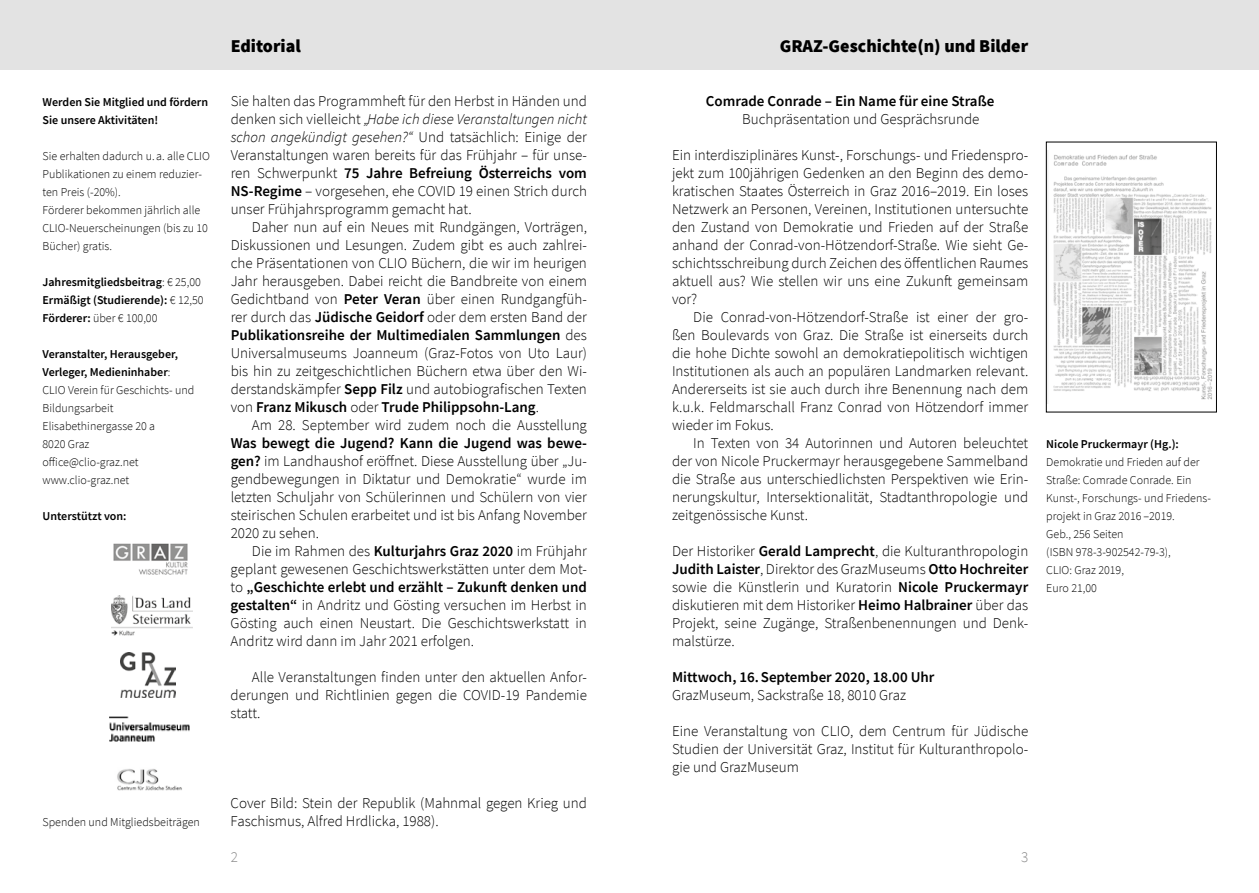
<style>
.page{position:relative;width:1259px;height:893px;background:#fff}
.page>*{position:absolute;margin:0;border:0;box-sizing:border-box;transform-origin:0 0}
.t1{font:900 18px "Source Sans Pro";color:#000}
.t2{font:300 15px/18px "Source Sans Pro";color:#000;text-align:justify}
.t3{font:600 15px "Source Sans Pro";color:#000}
.t4{font:300 15px "Source Sans Pro";color:#878787}
.t5{font:300 12px/18px "Source Sans Pro";color:#000}
.t6{font:600 12px/18px "Source Sans Pro";color:#000}
.s1{font-weight:300}
.s2{font-weight:600}
.s3{font-style:italic}
</style>
<div class="page">
<div style="left:0;top:0;width:1259px;height:70px;background:#e3e3e3"></div>
<img style="left:113px;top:543px;width:75px;height:32px">
<img style="left:112px;top:595px;width:80px;height:41px">
<img style="left:120px;top:653px;width:56px;height:44px">
<img style="left:109px;top:716px;width:80px;height:26px">
<img style="left:117px;top:769px;width:65px;height:21px">
<img style="left:1053px;top:155px;width:159px;height:245px">
<div style="left:1046px;top:142px;width:170px;height:270px;border:1px solid #000"></div>
<p class="t6" style="left:43px;top:93px;width:167px">Werden Sie Mitglied und fördern<br>Sie unsere Aktivitäten!</p>
<p class="t5" style="left:43px;top:147px;width:169px">Sie erhalten dadurch u. a. alle CLIO<br>Publikationen zu einem reduzier&shy;ten Preis (-20%).<br>Förderer bekommen jährlich alle<br>CLIO-Neuerscheinungen (bis zu 10<br>Bücher) gratis.</p>
<p class="t6" style="left:43px;top:273px;width:163px">Jahresmitgliedsbeitrag<span class="s1">: € 25,00<br></span>Ermäßigt (Studierende): <span class="s1">€ 12,50<br></span>Förderer: <span class="s1">über € 100,00</span></p>
<p class="t5" style="left:43px;top:345px;width:153px"><span class="s2">Veranstalter, Herausgeber,<br>Verleger, Medieninhaber</span>:<br>CLIO Verein für Geschichts- und<br>Bildungsarbeit<br>Elisabethinergasse 20 a<br>8020 Graz<br>office@clio-graz.net www.clio-graz.net</p>
<p class="t6" style="left:43px;top:507px;width:85px">Unterstützt von:</p>
<p class="t5" style="left:43px;top:813px;width:159px">Spenden und Mitgliedsbeiträgen</p>
<p class="t1" style="left:231px;top:34px;width:72px">Editorial</p>
<p class="t2" style="left:231px;top:92px;width:358px">Sie halten das Programmheft für den Herbst in Händen und denken sich vielleicht <span class="s3">„Habe ich diese Veranstaltungen nicht schon angekündigt gesehen?“</span> Und tatsächlich: Einige der Veranstaltungen waren bereits für das Frühjahr – für unse&shy;ren Schwerpunkt <span class="s2">75 Jahre Befreiung Österreichs vom NS-Regime</span> – vorgesehen, ehe COVID 19 einen Strich durch unser Frühjahrsprogramm gemacht hat.</p>
<p class="t2" style="left:231px;top:218px;width:358px;text-indent:21px">Daher nun auf ein Neues mit Rundgängen, Vorträgen, Diskussionen und Lesungen. Zudem gibt es auch zahlrei&shy;che Präsentationen von CLIO Büchern, die wir im heurigen Jahr herausgeben. Dabei reicht die Bandbreite von einem Gedichtband von <span class="s2">Peter Veran</span> über einen Rundgangfüh&shy;rer durch das <span class="s2">Jüdische Geidorf</span> oder dem ersten Band der <span class="s2">Publikationsreihe der Multimedialen Sammlungen</span> des Universalmuseums Joanneum (Graz-Fotos von Uto Laur) bis hin zu zeitgeschichtlichen Büchern etwa über den Wi&shy;derstandskämpfer <span class="s2">Sepp Filz</span> und autobiografischen Texten von <span class="s2">Franz Mikusch</span> oder <span class="s2">Trude Philippsohn-Lang</span>.</p>
<p class="t2" style="left:252px;top:416px;width:336px">Am 28. September wird zudem noch die Ausstellung</p>
<p class="t2" style="left:231px;top:434px;width:358px"><span class="s2">Was bewegt die Jugend? Kann die Jugend was bewe&shy;gen?</span> im Landhaushof eröffnet. Diese Ausstellung über „Ju&shy;gendbewegungen in Diktatur und Demokratie“ wurde im letzten Schuljahr von Schülerinnen und Schülern von vier steirischen Schulen erarbeitet und ist bis Anfang November 2020 zu sehen.</p>
<p class="t2" style="left:231px;top:542px;width:358px;text-indent:21px">Die im Rahmen des <span class="s2">Kulturjahrs Graz 2020</span> im Frühjahr geplant gewesenen Geschichtswerkstätten unter dem Mot&shy;to <span class="s2">„Geschichte erlebt und erzählt – Zukunft denken und gestalten“</span> in Andritz und Gösting versuchen im Herbst in Gösting auch einen Neustart. Die Geschichtswerkstatt in Andritz wird dann im Jahr 2021 erfolgen.</p>
<p class="t2" style="left:231px;top:668px;width:358px;text-indent:21px">Alle Veranstaltungen finden unter den aktuellen Anfor&shy;derungen und Richtlinien gegen die COVID-19 Pandemie statt.</p>
<p class="t2" style="left:231px;top:794px;width:358px">Cover Bild: Stein der Republik (Mahnmal gegen Krieg und<br>Faschismus, Alfred Hrdlicka, 1988).</p>
<p class="t1" style="left:780px;top:34px;width:250px">GRAZ-Geschichte(n) und Bilder</p>
<p class="t3" style="left:706px;top:91px;width:290px">Comrade Conrade – Ein Name für eine Straße</p>
<p class="t2" style="left:742px;top:110px;width:239px">Buchpräsentation und Gesprächsrunde</p>
<p class="t2" style="left:672px;top:146px;width:358px">Ein interdisziplinäres Kunst-, Forschungs- und Friedenspro&shy;jekt zum 100jährigen Gedenken an den Beginn des demo&shy;kratischen Staates Österreich in Graz 2016–2019. Ein loses Netzwerk an Personen, Vereinen, Institutionen untersuchte den Zustand von Demokratie und Frieden auf der Straße anhand der Conrad-von-Hötzendorf-Straße. Wie sieht Ge&shy;schichtsschreibung durch Zeichen des öffentlichen Raumes aktuell aus? Wie stellen wir uns eine Zukunft gemeinsam vor?</p>
<p class="t2" style="left:672px;top:308px;width:358px;text-indent:21px">Die Conrad-von-Hötzendorf-Straße ist einer der gro&shy;ßen Boulevards von Graz. Die Straße ist einerseits durch die hohe Dichte sowohl an demokratiepolitisch wichtigen Institutionen als auch an populären Landmarken relevant.<br>Andererseits ist sie auch durch ihre Benennung nach dem k.u.k. Feldmarschall Franz Conrad von Hötzendorf immer wieder im Fokus.</p>
<p class="t2" style="left:672px;top:434px;width:358px;text-indent:21px">In Texten von 34 Autorinnen und Autoren beleuchtet der von Nicole Pruckermayr herausgegebene Sammelband die Straße aus unterschiedlichsten Perspektiven wie Erin&shy;nerungskultur, Intersektionalität, Stadtanthropologie und zeitgenössische Kunst.</p>
<p class="t2" style="left:672px;top:542px;width:358px">Der Historiker <span class="s2">Gerald Lamprecht</span>, die Kulturanthropologin <span class="s2">Judith Laister</span>, Direktor des GrazMuseums <span class="s2">Otto Hochreiter </span>sowie die Künstlerin und Kuratorin <span class="s2">Nicole Pruckermayr </span>diskutieren mit dem Historiker <span class="s2">Heimo Halbrainer</span> über das Projekt, seine Zugänge, Straßenbenennungen und Denk&shy;malstürze.</p>
<p class="t3" style="left:672px;top:667px;width:264px">Mittwoch, 16.September 2020, 18.00 Uhr</p>
<p class="t2" style="left:672px;top:686px;width:236px">GrazMuseum, Sackstraße 18, 8010 Graz</p>
<p class="t2" style="left:672px;top:722px;width:358px">Eine Veranstaltung von CLIO, dem Centrum für Jüdische Studien der Universität Graz, Institut für Kulturanthropolo&shy;gie und GrazMuseum</p>
<p class="t4" style="left:231px;top:848px;width:9px">2</p>
<p class="t4" style="left:1021px;top:848px;width:9px">3</p>
<p class="t6" style="left:1046px;top:435px;width:134px">Nicole Pruckermayr (Hg.):</p>
<p class="t5" style="left:1046px;top:453px;width:166px">Demokratie und Frieden auf der<br>Straße: Comrade Conrade. Ein<br>Kunst-, Forschungs- und Friedens&shy;projekt in Graz 2016 –2019.<br>Geb., 256 Seiten<br>(ISBN 978-3-902542-79-3),<br>CLIO: Graz 2019,<br>Euro 21,00</p>
</div>
